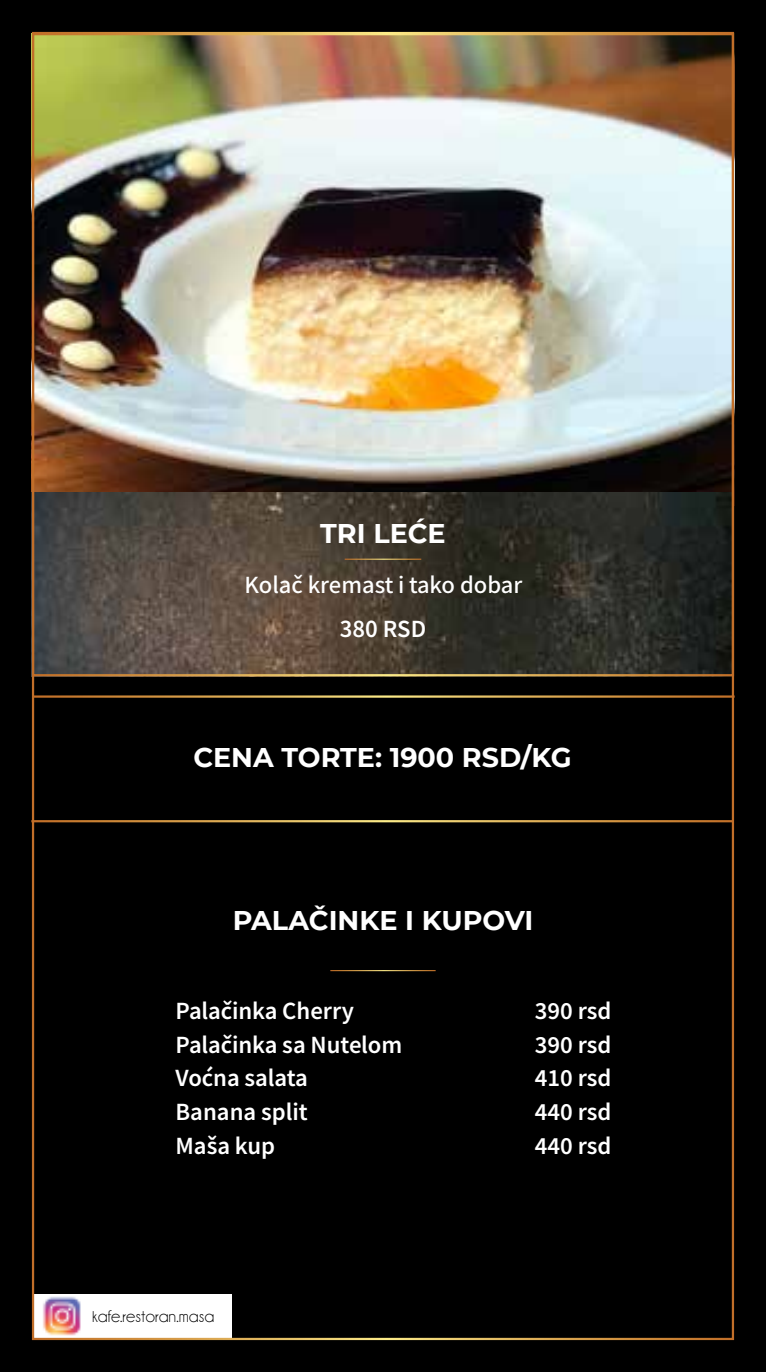
<style>
.page{position:relative;width:766px;height:1372px;background:#fff}
.page>*{position:absolute;margin:0;border:0;box-sizing:border-box;transform-origin:0 0}
.t1{font:700 27px "Montserrat";color:#fff}
.t2{font:24.75px/33.8px "Source Sans Variable";letter-spacing:.03em;color:#fff;text-align:center}
.t3{font:18px "Champagne&Limousines";color:#000}
</style>
<div class="page">
<div style="left:0;top:0;width:765px;height:1371px;background:#000"></div>
<img style="left:35px;top:36px;width:695px;height:456px">
<img style="left:35px;top:492px;width:695px;height:181px">
<hr style="left:330px;top:970px;width:105px;height:1px;background:#fff">
<div style="left:32px;top:1293px;width:199px;height:46px;background:#fff"></div>
<img style="left:43px;top:1296px;width:38px;height:40px">
<hr style="left:32px;top:695px;width:702px;height:2px;background:#fff">
<hr style="left:31px;top:820px;width:702px;height:2px;background:#fff">
<hr style="left:344px;top:558px;width:77px;height:1px;background:#fff">
<p class="t1" style="left:320px;top:514px;width:127px">TRI LEĆE</p>
<p class="t2" style="left:244px;top:562px;width:278px;line-height:44.8px">Kolač kremast i tako dobar<br>380 RSD</p>
<p class="t1" style="left:193px;top:738px;width:379px">CENA TORTE: 1900 RSD/KG</p>
<p class="t1" style="left:233px;top:901px;width:302px">PALAČINKE I KUPOVI</p>
<p class="t2" style="left:175px;top:993px;width:227px;text-align:left">Palačinka Cherry<br>Palačinka sa Nutelom<br>Voćna salata<br>Banana split<br>Maša kup</p>
<p class="t2" style="left:534px;top:993px;width:78px;text-align:justify">390 rsd 390 rsd 410 rsd 440 rsd 440 rsd</p>
<p class="t3" style="left:92px;top:1305px;width:123px">kafe.restoran.masa</p>
</div>
